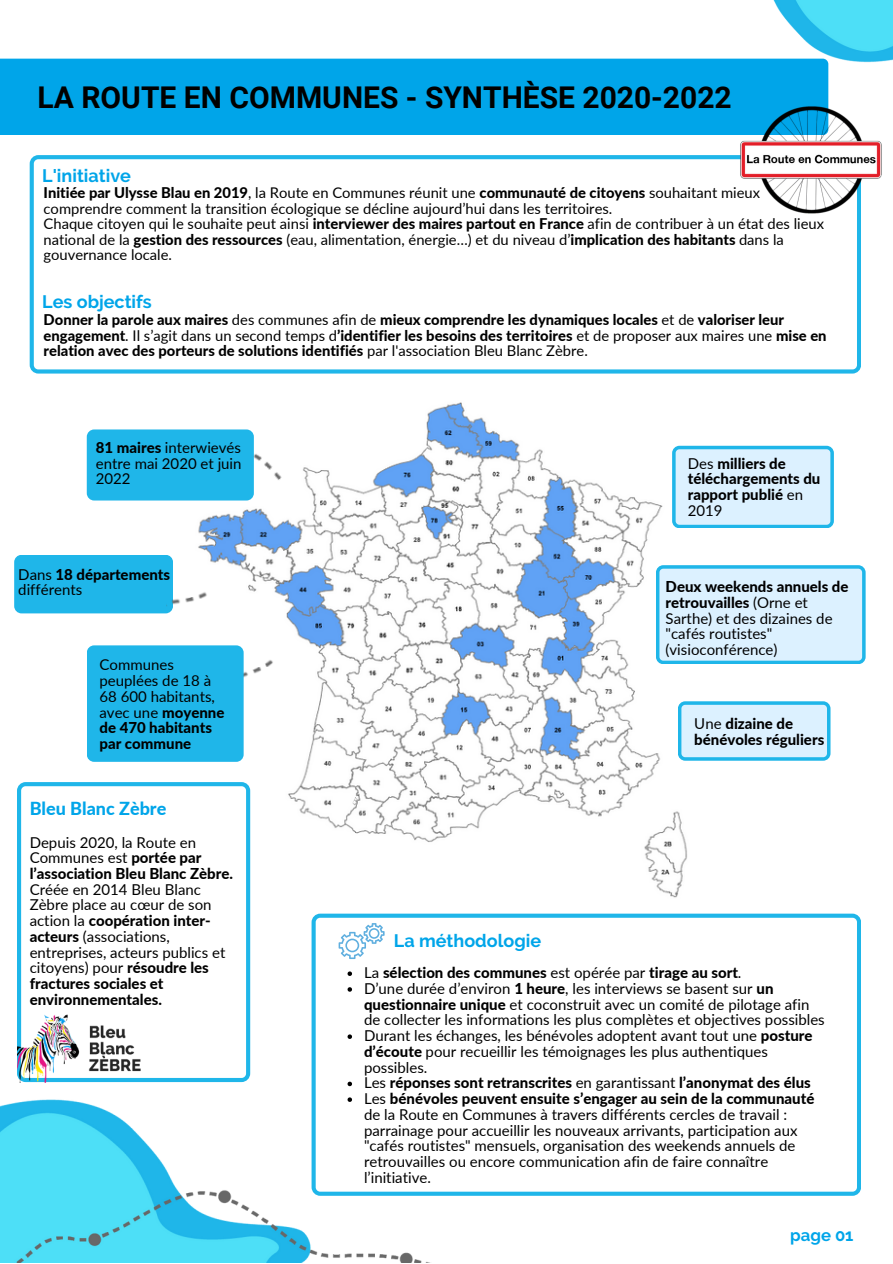
<style>
.page{position:relative;width:893px;height:1264px;background:#fff}
.page>*{position:absolute;margin:0;border:0;box-sizing:border-box;transform-origin:0 0}
.t1{font:700 30px "Roboto";color:#000}
.t2{font:700 18px "Raleway";color:#00a5e9}
.t3{font:800 18px "Lato";color:#00a5e9}
.t4{font:700 16.65px "Raleway";color:#00a5e9}
.t5{font:15px/15.8px "Lato";color:#000}
.t6{font:800 15px/15.8px "Lato";color:#000}
.t7{font:14.7px/15.5px "Lato";color:#000}
.t8{font:800 14.7px/15.5px "Lato";color:#000}
.s1{font-weight:800}
.s2{font-weight:400}
</style>
<div class="page">
<img style="left:0;top:1099px;width:431px;height:163px">
<img style="left:570px;top:0;width:322px;height:72px">
<div style="left:0;top:59px;width:828px;height:76px;background:#00a5e9"></div>
<svg style="left:30px;top:155px;width:830px;height:218px"></svg>
<img style="left:180px;top:402px;width:524px;height:501px">
<div style="left:87px;top:429px;width:167px;height:71px;background:#1fb6e9"></div>
<svg style="left:17px;top:782px;width:233px;height:300px"></svg>
<img style="left:243px;top:657px;width:38px;height:53px">
<div style="left:87px;top:645px;width:156px;height:116px;background:#1fb6e9"></div>
<div style="left:14px;top:555px;width:159px;height:58px;background:#1fb6e9"></div>
<img style="left:17px;top:1014px;width:124px;height:68px">
<svg style="left:311px;top:913px;width:549px;height:282px"></svg>
<svg style="left:672px;top:446px;width:161px;height:82px;background:#c6eafc"></svg>
<svg style="left:677px;top:701px;width:153px;height:59px;background:#c1e8fb"></svg>
<svg style="left:656px;top:565px;width:209px;height:99px;background:#c9ebfc"></svg>
<img style="left:249px;top:429px;width:62px;height:60px">
<img style="left:165px;top:588px;width:44px;height:49px">
<svg style="left:338px;top:923px;width:46px;height:36px"></svg>
<img style="left:734px;top:83px;width:148px;height:154px">
<svg style="left:347px;top:971px;width:5px;height:4px"></svg>
<svg style="left:347px;top:987px;width:5px;height:4px"></svg>
<svg style="left:347px;top:1034px;width:5px;height:4px"></svg>
<svg style="left:347px;top:1081px;width:5px;height:5px"></svg>
<svg style="left:347px;top:1097px;width:5px;height:4px"></svg>
<h1 class="t1" style="left:38px;top:80px;width:695px">LA ROUTE EN COMMUNES - SYNTHÈSE 2020-2022</h1>
<p class="t2" style="left:42px;top:165px;width:90px">L'initiative</p>
<p class="t7" style="left:44px;top:185px;width:782px"><span class="s1">Initiée par Ulysse Blau en 2019</span>, la Route en Communes réunit une <span class="s1">communauté de citoyens</span> souhaitant mieux comprendre comment la transition écologique se décline aujourd’hui dans les territoires.<br>Chaque citoyen qui le souhaite peut ainsi <span class="s1">interviewer des maires partout en France</span> afin de contribuer à un état des lieux national de la <span class="s1">gestion des ressources</span> (eau, alimentation, énergie…) et du niveau d’<span class="s1">implication des habitants</span> dans la gouvernance locale.</p>
<p class="t2" style="left:42px;top:291px;width:111px">Les objectifs</p>
<p class="t8" style="left:44px;top:312px;width:784px">Donner la parole aux maires <span class="s2">des communes afin de</span> mieux comprendre les dynamiques locales <span class="s2">et de</span> valoriser leur engagement<span class="s2">. Il s’agit dans un second temps d</span>’identifier les besoins des territoires <span class="s2">et de proposer aux maires une</span> mise en relation avec des porteurs de solutions identifiés <span class="s2">par l'association Bleu Blanc Zèbre.</span></p>
<p class="t5" style="left:96px;top:439px;width:147px;text-align:justify"><span class="s1">81 maires</span> interwievés entre mai 2020 et juin 2022</p>
<p class="t5" style="left:18px;top:566px;width:153px">Dans <span class="s1">18 départements </span>différents</p>
<p class="t5" style="left:99px;top:656px;width:126px">Communes peuplées de 18 à<br>68 600 habitants, avec une <span class="s1">moyenne de 470 habitants par commune</span></p>
<p class="t3" style="left:30px;top:797px;width:138px">Bleu Blanc Zèbre</p>
<p class="t6" style="left:30px;top:833px;width:205px"><span class="s2">Depuis 2020, la Route en<br>Communes est</span> portée par l’association Bleu Blanc Zèbre.</p>
<p class="t5" style="left:30px;top:881px;width:197px">Créée en 2014 Bleu Blanc<br>Zèbre place au cœur de son action la <span class="s1">coopération inter&shy;acteurs</span> (associations, entreprises, acteurs publics et citoyens) pour <span class="s1">résoudre les fractures sociales et environnementales.</span></p>
<p class="t6" style="left:687px;top:455px;width:134px"><span class="s2">Des</span> milliers de téléchargements du rapport publié <span class="s2">en<br>2019</span></p>
<p class="t5" style="left:665px;top:578px;width:184px"><span class="s1">Deux weekends annuels de retrouvailles</span> (Orne et<br>Sarthe) et des dizaines de "cafés routistes" (visioconférence)</p>
<p class="t2" style="left:394px;top:930px;width:149px">La méthodologie</p>
<p class="t6" style="left:694px;top:715px;width:131px"><span class="s2">Une</span> dizaine de bénévoles réguliers</p>
<p class="t5" style="left:364px;top:964px;width:462px">La <span class="s1">sélection des communes</span> est opérée par <span class="s1">tirage au sort</span>.<br>D’une durée d’environ <span class="s1">1 heure</span>, les interviews se basent sur <span class="s1">un questionnaire unique</span> et coconstruit avec un comité de pilotage afin de collecter les informations les plus complètes et objectives possibles Durant les échanges, les bénévoles adoptent avant tout une <span class="s1">posture d’écoute</span> pour recueillir les témoignages les plus authentiques possibles.<br>Les <span class="s1">réponses sont retranscrites</span> en garantissant <span class="s1">l’anonymat des élus </span>Les <span class="s1">bénévoles peuvent ensuite s’engager au sein de la communauté </span>de la Route en Communes à travers différents cercles de travail : parrainage pour accueillir les nouveaux arrivants, participation aux "cafés routistes" mensuels, organisation des weekends annuels de retrouvailles ou encore communication afin de faire connaître l’initiative.</p>
<p class="t4" style="left:790px;top:1225px;width:65px">page 01</p>
</div>
